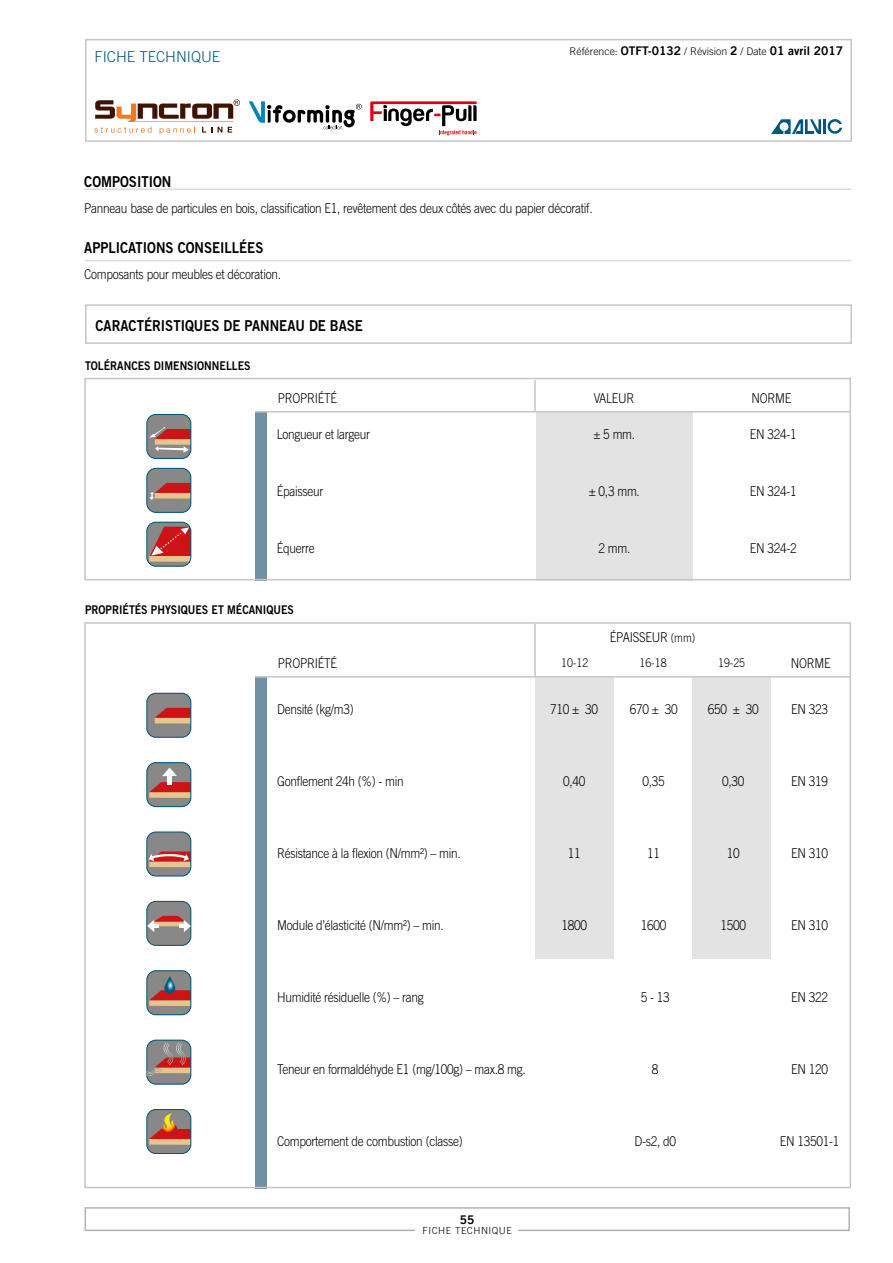
<style>
.page{position:relative;width:893px;height:1263px;background:#fff}
.page>*{position:absolute;margin:0;border:0;box-sizing:border-box;transform-origin:0 0}
.t1{font:15px "Trade Gothic Bold Two";color:#000;scale:.88 1}
.t2{font:300 15px "Trade Gothic";color:#00567d}
.t3{font:300 13.5px "Trade Gothic";letter-spacing:-.02em;color:#000;scale:.88 1}
.t4{font:12px "Trade Gothic Bold Two";color:#000;scale:.88 1}
.t5{font:300 12px "Trade Gothic";color:#000;scale:.88 1}
.t6{font:12px "Trade Gothic LT Com Bd 2";color:#000}
.t7{font:300 10.5px "Trade Gothic";color:#000}
.t8{font:300 9.75px "Trade Gothic";letter-spacing:.055em;color:#000}
.s1{font-family:"Trade Gothic LT Com Bd 2";font-weight:400;font-size:12px}
.s2{font-size:12px}
</style>
<div class="page">
<hr style="left:84px;top:189px;width:767px;height:1px;background:#dadada">
<div style="left:85px;top:304px;width:767px;height:40px;border:2px solid #c5c6c6"></div>
<div style="left:85px;top:39px;width:767px;height:103px;border:2px solid #c5c6c6"></div>
<svg style="left:771px;top:119px;width:50px;height:15px"></svg>
<hr style="left:823px;top:119px;width:3px;height:15px;background:#00567d">
<svg style="left:828px;top:119px;width:14px;height:15px"></svg>
<hr style="left:85px;top:260px;width:766px;height:1px;background:#dadada">
<div style="left:536px;top:412px;width:156px;height:168px;background:#e3e3e3"></div>
<div style="left:255px;top:412px;width:11px;height:168px;background:#7090a3"></div>
<div style="left:84px;top:378px;width:767px;height:202px;border:2px solid #c5c6c6"></div>
<hr style="left:255px;top:411px;width:595px;height:1px;background:#c5c6c6">
<hr style="left:534px;top:380px;width:2px;height:32px;background:#c5c6c6">
<div style="left:535px;top:677px;width:79px;height:282px;background:#e3e3e3"></div>
<div style="left:692px;top:677px;width:79px;height:282px;background:#e3e3e3"></div>
<div style="left:255px;top:677px;width:11px;height:511px;background:#7090a3"></div>
<hr style="left:255px;top:676px;width:595px;height:2px;background:#c5c6c6">
<hr style="left:534px;top:624px;width:2px;height:53px;background:#c5c6c6">
<svg style="left:84px;top:1207px;width:766px;height:24px"></svg>
<div style="left:146px;top:414px;width:45px;height:45px;border:1px solid #00577b;border-radius:9px"></div>
<svg style="left:147px;top:414px;width:44px;height:44px;background:#9d827f"></svg>
<svg style="left:148px;top:693px;width:43px;height:44px;background:#9f7d78"></svg>
<div style="left:146px;top:693px;width:45px;height:45px;border:1px solid #00577b;border-radius:9px"></div>
<div style="left:146px;top:468px;width:45px;height:45px;border:1px solid #00577b;border-radius:9px"></div>
<svg style="left:147px;top:468px;width:44px;height:44px;background:#997d7a"></svg>
<div style="left:146px;top:762px;width:45px;height:45px;border:1px solid #00577b;border-radius:9px"></div>
<svg style="left:147px;top:763px;width:44px;height:44px;background:#a1817d"></svg>
<div style="left:146px;top:831px;width:45px;height:45px;border:1px solid #00577b;border-radius:9px"></div>
<svg style="left:147px;top:832px;width:44px;height:44px;background:#9e8682"></svg>
<div style="left:146px;top:901px;width:45px;height:45px;border:1px solid #00577b;border-radius:9px"></div>
<svg style="left:147px;top:901px;width:44px;height:44px;background:#958b8a"></svg>
<svg style="left:148px;top:971px;width:43px;height:44px;background:#a47b74"></svg>
<div style="left:146px;top:970px;width:45px;height:45px;border:1px solid #00577b;border-radius:9px"></div>
<svg style="left:164px;top:976px;width:11px;height:18px"></svg>
<div style="left:146px;top:1109px;width:45px;height:45px;border:1px solid #00577b;border-radius:9px"></div>
<svg style="left:147px;top:1109px;width:44px;height:44px;background:#a27e6e"></svg>
<svg style="left:94px;top:99px;width:146px;height:35px"></svg>
<div style="left:146px;top:522px;width:45px;height:45px;border:1px solid #00577b;border-radius:9px"></div>
<svg style="left:147px;top:522px;width:44px;height:44px;background:#b45f5c"></svg>
<svg style="left:370px;top:101px;width:107px;height:34px"></svg>
<svg style="left:249px;top:101px;width:113px;height:28px"></svg>
<div style="left:146px;top:1039px;width:45px;height:46px;border:1px solid #00577b;border-radius:9px"></div>
<svg style="left:145px;top:1040px;width:46px;height:44px;background:#9b8482"></svg>
<p class="t2" style="left:94px;top:48px;width:127px">FICHE TECHNIQUE</p>
<p class="t7" style="left:569px;top:45px;width:275px">Référence: <span class="s1">OTFT-0132</span> / Révision <span class="s1">2</span> / Date <span class="s1">01 avril 2017</span></p>
<p class="t1" style="left:84px;top:172px;width:101px">COMPOSITION</p>
<p class="t3" style="left:84px;top:200px;width:579px">Panneau base de particules en bois, classification E1, revêtement des deux côtés avec du papier décoratif.</p>
<p class="t1" style="left:84px;top:238px;width:205px">APPLICATIONS CONSEILLÉES</p>
<p class="t3" style="left:84px;top:267px;width:225px">Composants pour meubles et décoration.</p>
<p class="t1" style="left:96px;top:316px;width:305px">CARACTÉRISTIQUES DE PANNEAU DE BASE</p>
<p class="t4" style="left:85px;top:359px;width:190px">TOLÉRANCES DIMENSIONNELLES</p>
<p class="t3" style="left:278px;top:390px;width:69px">PROPRIÉTÉ</p>
<p class="t3" style="left:594px;top:390px;width:48px">VALEUR</p>
<p class="t3" style="left:751px;top:390px;width:47px">NORME</p>
<p class="t3" style="left:277px;top:426px;width:108px">Longueur et largeur</p>
<p class="t3" style="left:593px;top:426px;width:49px">± 5 mm.</p>
<p class="t3" style="left:750px;top:426px;width:55px">EN 324-1</p>
<p class="t3" style="left:277px;top:483px;width:55px">Épaisseur</p>
<p class="t3" style="left:589px;top:483px;width:60px">± 0,3 mm.</p>
<p class="t3" style="left:750px;top:483px;width:55px">EN 324-1</p>
<p class="t3" style="left:277px;top:540px;width:45px">Équerre</p>
<p class="t3" style="left:598px;top:540px;width:38px">2 mm.</p>
<p class="t3" style="left:750px;top:540px;width:55px">EN 324-2</p>
<p class="t4" style="left:85px;top:602px;width:239px">PROPRIÉTÉS PHYSIQUES ET MÉCANIQUES</p>
<p class="t3" style="left:610px;top:629px;width:99px">ÉPAISSEUR <span class="s2">(mm)</span></p>
<p class="t3" style="left:278px;top:655px;width:69px">PROPRIÉTÉ</p>
<p class="t5" style="left:561px;top:655px;width:32px">10-12</p>
<p class="t5" style="left:639px;top:655px;width:32px">16-18</p>
<p class="t5" style="left:718px;top:655px;width:32px">19-25</p>
<p class="t3" style="left:791px;top:655px;width:47px">NORME</p>
<p class="t3" style="left:277px;top:701px;width:89px">Densité (kg/m3)</p>
<p class="t3" style="left:550px;top:701px;width:56px">710 ± 30</p>
<p class="t3" style="left:630px;top:701px;width:56px">670 ± 30</p>
<p class="t3" style="left:708px;top:701px;width:59px">650 ± 30</p>
<p class="t3" style="left:791px;top:701px;width:43px">EN 323</p>
<p class="t3" style="left:277px;top:773px;width:146px">Gonflement 24h (%) - min</p>
<p class="t3" style="left:563px;top:773px;width:27px">0,40</p>
<p class="t3" style="left:643px;top:773px;width:27px">0,35</p>
<p class="t3" style="left:722px;top:773px;width:27px">0,30</p>
<p class="t3" style="left:791px;top:773px;width:43px">EN 319</p>
<p class="t3" style="left:277px;top:845px;width:210px">Résistance à la flexion (N/mm²) – min.</p>
<p class="t3" style="left:568px;top:845px;width:16px">11</p>
<p class="t3" style="left:647px;top:845px;width:16px">11</p>
<p class="t3" style="left:727px;top:845px;width:16px">10</p>
<p class="t3" style="left:791px;top:845px;width:43px">EN 310</p>
<p class="t3" style="left:277px;top:917px;width:191px">Module d’élasticité (N/mm²) – min.</p>
<p class="t3" style="left:561px;top:917px;width:31px">1800</p>
<p class="t3" style="left:641px;top:917px;width:31px">1600</p>
<p class="t3" style="left:720px;top:917px;width:31px">1500</p>
<p class="t3" style="left:791px;top:917px;width:43px">EN 310</p>
<p class="t3" style="left:277px;top:989px;width:168px">Humidité résiduelle (%) – rang</p>
<p class="t3" style="left:641px;top:989px;width:35px">5 - 13</p>
<p class="t3" style="left:791px;top:989px;width:43px">EN 322</p>
<p class="t3" style="left:277px;top:1061px;width:284px">Teneur en formaldéhyde E1 (mg/100g) – max.8 mg.</p>
<p class="t3" style="left:652px;top:1061px;width:9px">8</p>
<p class="t3" style="left:791px;top:1061px;width:43px">EN 120</p>
<p class="t3" style="left:277px;top:1133px;width:212px">Comportement de combustion (classe)</p>
<p class="t3" style="left:634px;top:1133px;width:49px">D-s2, d0</p>
<p class="t3" style="left:780px;top:1133px;width:69px">EN 13501-1</p>
<p class="t6" style="left:460px;top:1212px;width:16px">55</p>
<p class="t8" style="left:423px;top:1224px;width:91px">FICHE TECHNIQUE</p>
</div>
